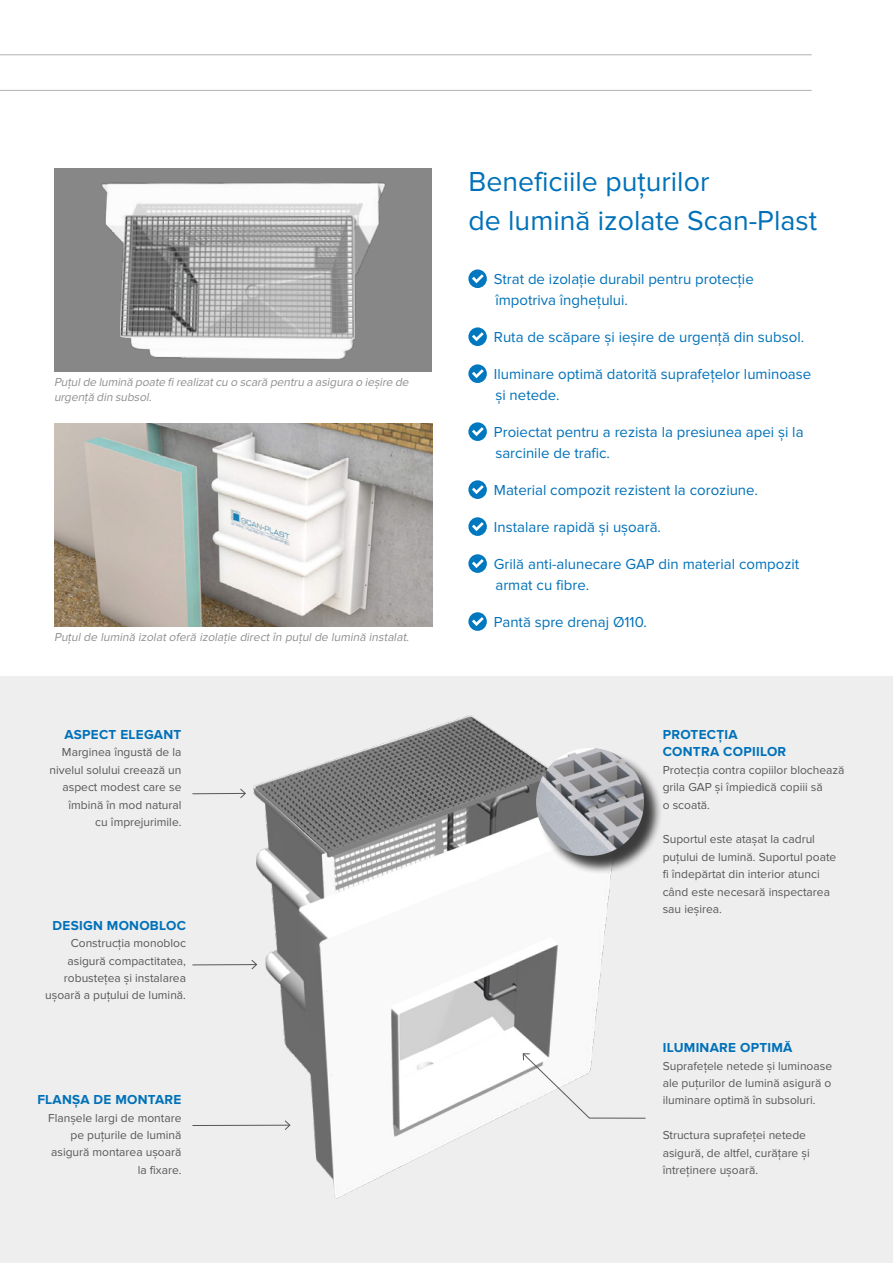
<style>
.page{position:relative;width:893px;height:1263px;background:#fff}
.page>*{position:absolute;margin:0;border:0;box-sizing:border-box;transform-origin:0 0}
.t1{font:28.5px/39px "Proxima Nova";color:#0071b9}
.t2{font:15px/21px "Proxima Nova";color:#0071b9}
.t3{font:700 13.5px/17.4px "Proxima Nova";letter-spacing:.02em;color:#0071b9}
.t4{font:12px/17.4px "Proxima Nova";color:#575756;text-align:right}
.t5{font:italic 12px/14.4px "Proxima Nova";color:#909090}
</style>
<div class="page">
<div style="left:0;top:676px;width:893px;height:587px;background:#eee"></div>
<img style="left:196px;top:715px;width:450px;height:484px">
<svg style="left:523px;top:1053px;width:123px;height:65px"></svg>
<hr style="left:192px;top:1125px;width:98px;height:1px;background:#575756">
<svg style="left:284px;top:1120px;width:6px;height:10px"></svg>
<hr style="left:192px;top:964px;width:65px;height:1px;background:#575756">
<svg style="left:251px;top:959px;width:6px;height:10px"></svg>
<div style="left:538px;top:750px;width:125px;height:125px;background:#000;opacity:.75"></div>
<img style="left:536px;top:748px;width:108px;height:108px;border-radius:54px">
<hr style="left:192px;top:793px;width:53px;height:1px;background:#575756">
<svg style="left:240px;top:788px;width:6px;height:10px"></svg>
<svg style="left:468px;top:269px;width:19px;height:19px"></svg>
<svg style="left:468px;top:327px;width:19px;height:19px"></svg>
<svg style="left:468px;top:364px;width:19px;height:19px"></svg>
<svg style="left:468px;top:422px;width:19px;height:19px"></svg>
<svg style="left:468px;top:480px;width:19px;height:19px"></svg>
<svg style="left:468px;top:517px;width:19px;height:19px"></svg>
<svg style="left:468px;top:554px;width:19px;height:19px"></svg>
<svg style="left:468px;top:612px;width:19px;height:19px"></svg>
<div style="left:54px;top:168px;width:377px;height:204px;background:#878787"></div>
<img style="left:102px;top:182px;width:283px;height:177px">
<img style="left:55px;top:423px;width:377px;height:204px">
<hr style="left:0;top:55px;width:812px;height:1px;background:#b3b2b2">
<hr style="left:0;top:90px;width:812px;height:1px;background:#b3b2b2">
<p class="t5" style="left:54px;top:375px;width:359px">Puțulde lumină poate fi realizatcu o scară pentru a asigura o ieșire de urgență din subsol.</p>
<p class="t5" style="left:54px;top:630px;width:359px">Puțulde lumină izolatoferă izolație directîn puțulde lumină instalat.</p>
<p class="t3" style="left:64px;top:726px;width:118px">ASPECT ELEGANT</p>
<p class="t4" style="left:49px;top:744px;width:133px">Marginea îngustă de la nivelul solului creează un aspect modest care se îmbină în mod natural<br>cu împrejurimile.</p>
<p class="t3" style="left:53px;top:917px;width:135px">DESIGN MONOBLOC</p>
<p class="t4" style="left:45px;top:935px;width:142px">Construcția monobloc asigură compactitatea, robustețea și instalarea ușoară a puțului de lumină.</p>
<p class="t3" style="left:37px;top:1091px;width:146px">FLANȘA DE MONTARE</p>
<p class="t4" style="left:48px;top:1109px;width:135px">Flanșele largi de montare pe puțurile de lumină asigură montarea ușoară la fixare.</p>
<h1 class="t1" style="left:468px;top:162px;width:350px">Beneficiile puțurilor<br>de lumină izolate Scan-Plast</h1>
<p class="t2" style="left:494px;top:268px;width:261px">Strat de izolație durabil pentru protecție împotriva înghețului.</p>
<p class="t2" style="left:494px;top:326px;width:312px">Ruta de scăpare și ieșire de urgență din subsol.</p>
<p class="t2" style="left:494px;top:363px;width:319px">Iluminare optimă datorită suprafețelor luminoase și netede.</p>
<p class="t2" style="left:494px;top:421px;width:311px">Proiectat pentru a rezista la presiunea apei și la sarcinile de trafic.</p>
<p class="t2" style="left:494px;top:479px;width:266px">Material compozit rezistent la coroziune.</p>
<p class="t2" style="left:494px;top:516px;width:169px">Instalare rapidă și ușoară.</p>
<p class="t2" style="left:494px;top:553px;width:307px">Grilă anti-alunecare GAP din material compozit armat cu fibre.</p>
<p class="t2" style="left:494px;top:611px;width:154px">Pantă spre drenaj Ø110.</p>
<p class="t3" style="left:663px;top:726px;width:125px">PROTECȚIA<br>CONTRA COPIILOR</p>
<p class="t4" style="left:663px;top:761px;width:183px;text-align:left">Protecția contra copiilor blochează grila GAP și împiedică copiii să<br>o scoată.</p>
<p class="t4" style="left:663px;top:831px;width:175px;text-align:left">Suportul este atașat la cadrul puțului de lumină. Suportul poate fi îndepărtat din interior atunci când este necesară inspectarea sau ieșirea.</p>
<p class="t3" style="left:663px;top:1039px;width:131px">ILUMINARE OPTIMĂ</p>
<p class="t4" style="left:663px;top:1057px;width:171px;text-align:justify">Suprafețele netede și luminoase ale puțurilor de lumină asigură o iluminare optimă în subsoluri.</p>
<p class="t4" style="left:663px;top:1127px;width:149px;text-align:left">Structura suprafeței netede asigură, de altfel, curățare și întreținere ușoară.</p>
</div>
